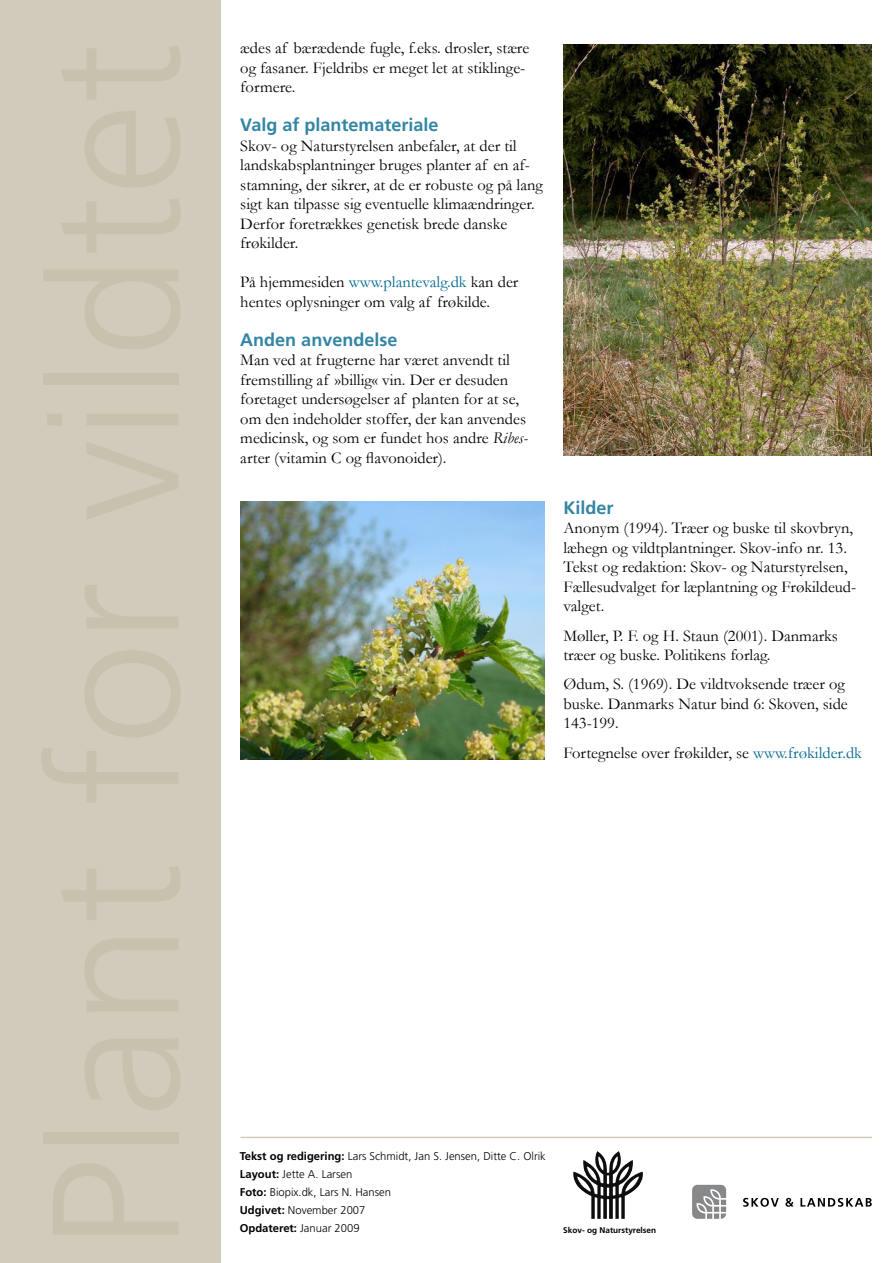
<style>
.page{position:relative;width:893px;height:1263px;background:#fff}
.page>*{position:absolute;margin:0;border:0;box-sizing:border-box;transform-origin:0 0}
.Underrubrik_1{font:700 18px "Frutiger LT Std";color:#3385a4}
.Brødtekst{font:16.5px/19.5px "Garamond";color:#000}
.Billedtekst{font:300 11.25px "Frutiger LT Std";color:#000}
.Billedtekst-2{font:700 11.25px "Frutiger LT Std";color:#000}
.Brødtekst-2{font:700 8.25px "Frutiger LT Std";color:#000}
.s1{color:#00678d}
.s2{font-style:italic}
.s3{font-weight:700}
.s4{font-weight:300}
</style>
<div class="page">
<div style="left:0;top:0;width:220px;height:1263px;background:#d0cbba"></div>
<hr style="left:240px;top:1137px;width:632px;height:1px;background:#d0cbba">
<img style="left:563px;top:45px;width:309px;height:411px">
<img style="left:240px;top:501px;width:304px;height:258px">
<img style="left:583px;top:1151px;width:36px;height:32px">
<svg style="left:743px;top:1198px;width:36px;height:9px"></svg>
<svg style="left:785px;top:1198px;width:9px;height:9px"></svg>
<svg style="left:800px;top:1198px;width:72px;height:9px"></svg>
<svg style="left:690px;top:1183px;width:38px;height:37px"></svg>
<svg style="left:692px;top:1185px;width:34px;height:34px"></svg>
<p class="Brødtekst" style="left:240px;top:38px;width:290px">ædes af bærædende fugle, f.eks. drosler, stære og fasaner. Fjeldribs er meget let at stiklinge&shy;formere.</p>
<p class="Underrubrik_1" style="left:240px;top:114px;width:200px">Valg af plantemateriale</p>
<p class="Brødtekst" style="left:240px;top:135px;width:304px">Skov- og Naturstyrelsen anbefaler, at der til landskabsplantninger bruges planter af en af&shy;stamning, der sikrer, at de er robuste og på lang sigt kan tilpasse sig eventuelle klimaændringer.<br>Derfor foretrækkes genetisk brede danske frøkilder.</p>
<p class="Brødtekst" style="left:240px;top:272px;width:280px">På hjemmesiden <span class="s1">www.plantevalg.dk</span> kan der hentes oplysninger om valg af frøkilde.</p>
<p class="Underrubrik_1" style="left:240px;top:329px;width:159px">Anden anvendelse</p>
<p class="Brødtekst" style="left:240px;top:350px;width:289px">Man ved at frugterne har været anvendt til fremstilling af »billig« vin. Der er desuden foretaget undersøgelser af planten for at se, om den indeholder stoffer, der kan anvendes medicinsk, og som er fundet hos andre <span class="s2">Ribes&shy;</span>arter (vitamin C og flavonoider).</p>
<p class="Underrubrik_1" style="left:563px;top:497px;width:52px">Kilder</p>
<p class="Brødtekst" style="left:563px;top:518px;width:294px">Anonym (1994). Træer og buske til skovbryn, læhegn og vildtplantninger. Skov-info nr. 13.<br>Tekst og redaktion: Skov- og Naturstyrelsen, Fællesudvalget for læplantning og Frøkildeud&shy;valget.</p>
<p class="Brødtekst" style="left:563px;top:625px;width:276px">Møller, P. F. og H. Staun (2001). Danmarks træer og buske. Politikens forlag.</p>
<p class="Brødtekst" style="left:563px;top:674px;width:286px">Ødum, S. (1969). De vildtvoksende træer og buske. Danmarks Natur bind 6: Skoven, side<br>143-199.</p>
<p class="Brødtekst" style="left:563px;top:742px;width:300px">Fortegnelse over frøkilder, se <span class="s1">www.frøkilder.dk</span></p>
<p class="Billedtekst" style="left:240px;top:1149px;width:308px"><span class="s3">Tekst og redigering:</span> Lars Schmidt, Jan S. Jensen, Ditte C. Olrik</p>
<p class="Billedtekst" style="left:240px;top:1167px;width:114px"><span class="s3">Layout:</span> Jette A. Larsen</p>
<p class="Billedtekst" style="left:240px;top:1185px;width:153px"><span class="s3">Foto:</span> Biopix.dk, Lars N. Hansen</p>
<p class="Billedtekst" style="left:240px;top:1203px;width:127px"><span class="s3">Udgivet:</span> November 2007</p>
<p class="Billedtekst-2" style="left:240px;top:1221px;width:121px">Opdateret: <span class="s4">Januar 2009</span></p>
<p class="Brødtekst-2" style="left:563px;top:1225px;width:94px">Skov- og Naturstyrelsen</p>
</div>
